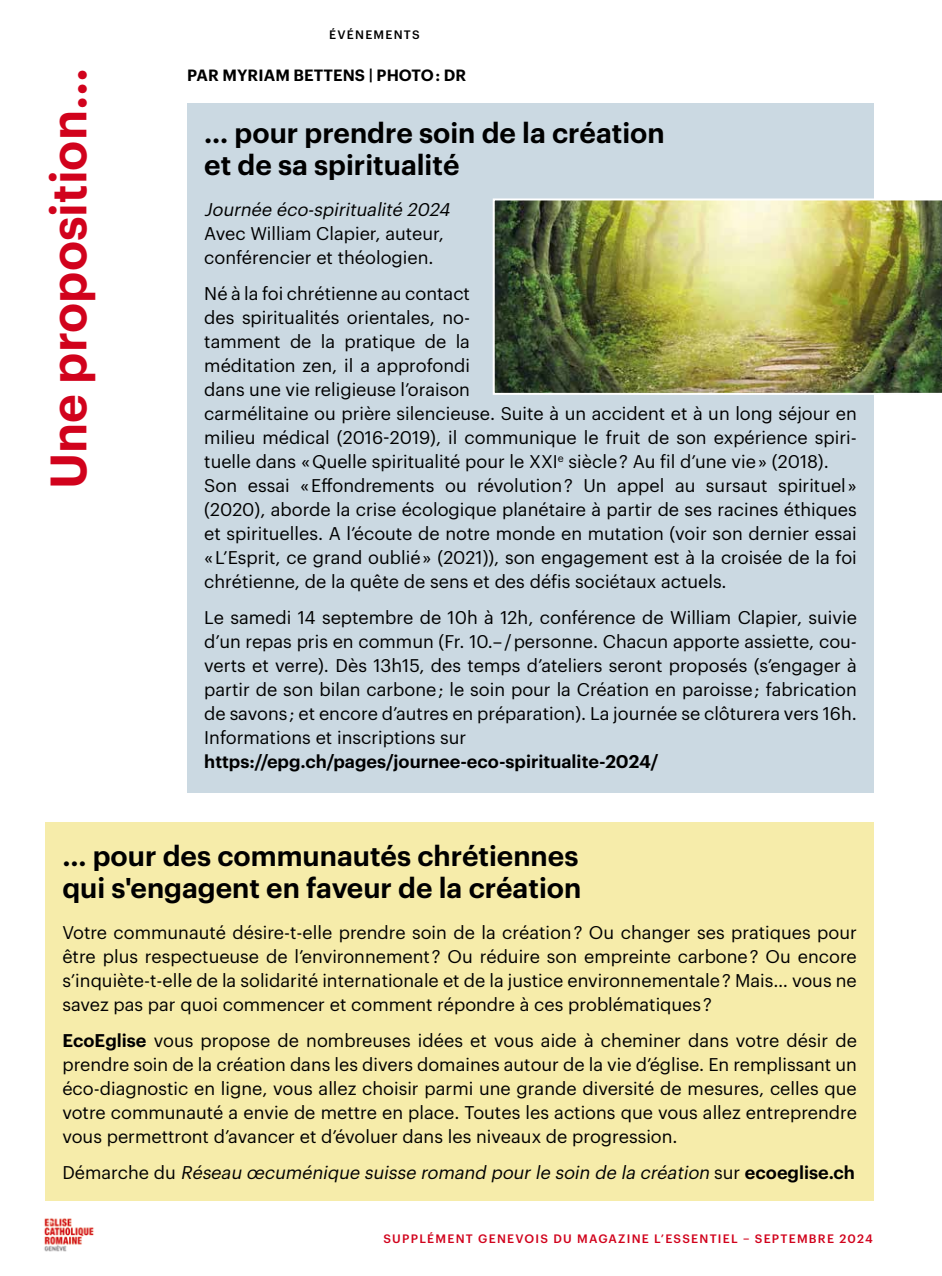
<style>
.page{position:relative;width:942px;height:1276px;background:#fff}
.page>*{position:absolute;margin:0;border:0;box-sizing:border-box;transform-origin:0 0}
.t1{font:600 50px "Graphik";color:#d1021c}
.t2{font:600 28px/32px "Graphik";color:#000}
.t3{font:18px/24px "Graphik";color:#000;text-align:justify}
.t4{font:italic 18px "Graphik";color:#000}
.t5{font:600 18px "Graphik";color:#000}
.t6{font:600 16px "Graphik";letter-spacing:.005em;color:#000}
.t7{font:500 12px "Graphik";letter-spacing:.105em;color:#d1021c}
.t8{font:500 12px "Graphik";letter-spacing:.105em;color:#000}
.s1{font-weight:600}
.s2{font-style:normal}
.s3{font-weight:600;font-style:normal}
</style>
<div class="page">
<img style="left:44px;top:1218px;width:50px;height:34px">
<div style="left:187px;top:103px;width:686px;height:689px;background:#cbd9e2"></div>
<div style="left:45px;top:822px;width:828px;height:378px;background:#f6ecaa"></div>
<img style="left:492px;top:198px;width:449px;height:197px">
<h1 class="t1" style="left:30px;top:489px;width:423px;rotate:-90deg">Une proposition…</h1>
<p class="t8" style="left:329px;top:26px;width:92px">ÉVÉNEMENTS</p>
<p class="t6" style="left:187px;top:63px;width:280px">PAR MYRIAM BETTENS | PHOTO : DR</p>
<h2 class="t2" style="left:204px;top:115px;width:462px">… pour prendre soin de la création et de sa spiritualité</h2>
<p class="t4" style="left:204px;top:196px;width:251px">Journée éco-spiritualité 2024</p>
<p class="t3" style="left:204px;top:220px;width:241px">Avec William Clapier, auteur, conférencier et théologien.</p>
<p class="t3" style="left:204px;top:280px;width:653px;text-align:left">Né à la foi chrétienne au contact<br>des spiritualités orientales, no-<br>tamment de la pratique de la<br>méditation zen, il a approfondi<br>dans une vie religieuse l’oraison<br>carmélitaine ou prière silencieuse. Suite à un accident et à un long séjour en milieu médical (2016-2019), il communique le fruit de son expérience spiri&shy;tuelle dans « Quelle spiritualité pour le XXI<sup>e</sup> siècle ? Au fil d’une vie » (2018).<br>Son essai « Effondrements ou révolution ? Un appel au sursaut spirituel » (2020), aborde la crise écologique planétaire à partir de ses racines éthiques et spirituelles. A l’écoute de notre monde en mutation (voir son dernier essai « L’Esprit, ce grand oublié » (2021)), son engagement est à la croisée de la foi chrétienne, de la quête de sens et des défis sociétaux actuels.</p>
<p class="t3" style="left:204px;top:604px;width:654px">Le samedi 14 septembre de 10h à 12h, conférence de William Clapier, suivie d’un repas pris en commun (Fr. 10.– / personne. Chacun apporte assiette, cou&shy;verts et verre). Dès 13h15, des temps d’ateliers seront proposés (s’engager à partir de son bilan carbone ; le soin pour la Création en paroisse ; fabrication de savons ; et encore d’autres en préparation). La journée se clôturera vers 16h.<br>Informations et inscriptions sur</p>
<p class="t5" style="left:204px;top:748px;width:455px">https://epg.ch/pages/journee-eco-spiritualite-2024/</p>
<h2 class="t2" style="left:62px;top:837px;width:520px">… pour des communautés chrétiennes qui s'engagent en faveur de la création</h2>
<p class="t3" style="left:62px;top:919px;width:795px">Votre communauté désire-t-elle prendre soin de la création ? Ou changer ses pratiques pour être plus respectueuse de l’environnement ? Ou réduire son empreinte carbone ? Ou encore s’inquiète-t-elle de la solidarité internationale et de la justice environnementale ? Mais… vous ne savez pas par quoi commencer et comment répondre à ces problématiques ?</p>
<p class="t3" style="left:62px;top:1027px;width:795px"><span class="s1">EcoEglise</span> vous propose de nombreuses idées et vous aide à cheminer dans votre désir de prendre soin de la création dans les divers domaines autour de la vie d’église. En remplissant un éco-diagnostic en ligne, vous allez choisir parmi une grande diversité de mesures, celles que votre communauté a envie de mettre en place. Toutes les actions que vous allez entreprendre vous permettront d’avancer et d’évoluer dans les niveaux de progression.</p>
<p class="t4" style="left:62px;top:1159px;width:793px"><span class="s2">D é m a r c h e d u</span> Réseau œcuménique suisse romand pourle soin de la création <span class="s2">s u r</span> <span class="s3">ecoeg l i se .c h</span></p>
<p class="t7" style="left:383px;top:1229px;width:490px">SUPPLÉMENT GENEVOIS DU MAGAZINE L’ESSENTIEL – SEPTEMBRE 2024</p>
</div>
